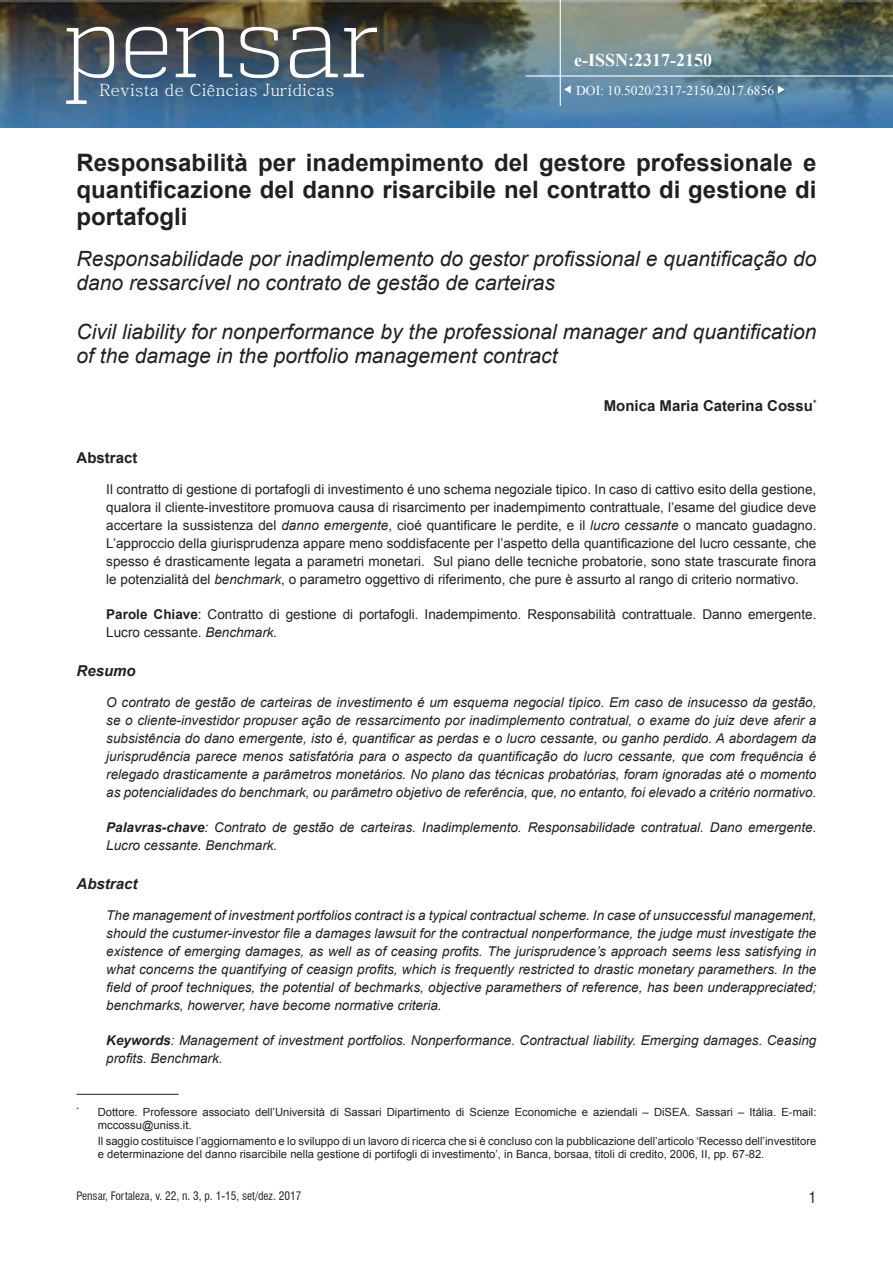
<style>
.page{position:relative;width:893px;height:1263px;background:#fff}
.page>*{position:absolute;margin:0;border:0;box-sizing:border-box;transform-origin:0 0}
.t1{font:700 24px/27px "Arial";color:#231f20;text-align:justify}
.t2{font:italic 21px/24px "Arial";color:#231f20}
.t3{font:700 18px "Times New Roman";color:#fff}
.t4{font:16.95px "Batang";color:#fff}
.t5{font:700 15px "Arial";color:#231f20}
.t6{font:italic 700 15px "Arial";color:#231f20}
.t7{font:condensed 15px "Swiss 721 BT";color:#231f20}
.t8{font:italic 13.5px/18px "Arial";color:#231f20;text-align:justify}
.t9{font:13.5px/18px "Arial";color:#231f20;text-align:justify}
.t10{font:13.5px "Times New Roman";color:#fff}
.t11{font:condensed 11.4px "Swiss 721 BT";color:#231f20}
.t12{font:11.25px/13.5px "Arial";color:#231f20}
.s1{font-style:italic}
.s2{font-weight:700}
.s3{font-style:inherit}
</style>
<div class="page">
<img style="left:0;top:0;width:893px;height:127px">
<svg style="left:564px;top:85px;width:7px;height:8px"></svg>
<svg style="left:778px;top:86px;width:6px;height:8px"></svg>
<hr style="left:560px;top:0;width:1px;height:106px;background:#fff">
<hr style="left:526px;top:75px;width:367px;height:2px;background:#fff">
<svg style="left:66px;top:27px;width:311px;height:77px;background:#5c6f7f"></svg>
<hr style="left:77px;top:1094px;width:102px;height:1px;background:#231f20">
<h3 class="t3" style="left:574px;top:47px;width:139px">e-ISSN:2317-2150</h3>
<p class="t4" style="left:99px;top:81px;width:236px">Revista de Ciências Jurídicas</p>
<p class="t10" style="left:576px;top:81px;width:199px">DOI: 10.5020/2317-2150.2017.6856</p>
<h1 class="t1" style="left:77px;top:149px;width:741px">Responsabilità per inadempimento del gestore professionale e quantificazione del danno risarcibile nel contratto di gestione di portafogli</h1>
<h2 class="t2" style="left:77px;top:246px;width:741px">Responsabilidade por inadimplemento do gestor profissional e quantificação do dano ressarcível no contrato de gestão de carteiras</h2>
<h2 class="t2" style="left:77px;top:320px;width:741px">Civil liability for nonperformance by the professional manager and quantification of the damage in the portfolio management contract</h2>
<p class="t5" style="left:604px;top:396px;width:214px">Monica Maria Caterina Cossu<sup>*</sup></p>
<p class="t5" style="left:77px;top:448px;width:62px">Abstract</p>
<p class="t9" style="left:106px;top:480px;width:712px">Il contratto di gestione di portafogli di investimento é uno schema negoziale tipico. In caso di cattivo esito della gestione, qualora il cliente-investitore promuova causa di risarcimento per inadempimento contrattuale, l’esame del giudice deve accertare la sussistenza del <span class="s1">danno emergente</span>, cioé quantificare le perdite, e il <span class="s1">lucro cessante</span> o mancato guadagno.<br>L’approccio della giurisprudenza appare meno soddisfacente per l’aspetto della quantificazione del lucro cessante, che spesso é drasticamente legata a parametri monetari. Sul piano delle tecniche probatorie, sono state trascurate finora le potenzialità del <span class="s1">benchmark</span>, o parametro oggettivo di riferimento, che pure è assurto al rango di criterio normativo.</p>
<p class="t9" style="left:106px;top:605px;width:712px"><span class="s2">Parole Chiave</span><span class="s3">:</span> Contratto di gestione di portafogli. Inadempimento. Responsabilità contrattuale. Danno emergente.<br>Lucro cessante. <span class="s1">Benchmark.</span></p>
<p class="t6" style="left:77px;top:661px;width:61px">Resumo</p>
<p class="t8" style="left:106px;top:693px;width:712px">O contrato de gestão de carteiras de investimento é um esquema negocial típico. Em caso de insucesso da gestão, se o cliente-investidor propuser ação de ressarcimento por inadimplemento contratual, o exame do juiz deve aferir a subsistência do dano emergente, isto é, quantificar as perdas e o lucro cessante, ou ganho perdido. A abordagem da jurisprudência parece menos satisfatória para o aspecto da quantificação do lucro cessante, que com frequência é relegado drasticamente a parâmetros monetários. No plano das técnicas probatórias, foram ignoradas até o momento as potencialidades do benchmark, ou parâmetro objetivo de referência, que, no entanto, foi elevado a critério normativo.</p>
<p class="t8" style="left:106px;top:818px;width:712px"><span class="s2">Palavras-chave</span>: Contrato de gestão de carteiras. Inadimplemento. Responsabilidade contratual. Dano emergente.<br>Lucro cessante. Benchmark.</p>
<p class="t6" style="left:77px;top:874px;width:62px">Abstract</p>
<p class="t8" style="left:106px;top:906px;width:712px">The management of investment portfolios contract is a typical contractual scheme. In case of unsuccessful management, should the custumer-investor file a damages lawsuit for the contractual nonperformance, the judge must investigate the existence of emerging damages, as well as of ceasing profits. The jurisprudence’s approach seems less satisfying in what concerns the quantifying of ceasign profits, which is frequently restricted to drastic monetary paramethers. In the field of proof techniques, the potential of bechmarks, objective paramethers of reference, has been underappreciated; benchmarks, howerver, have become normative criteria.</p>
<p class="t8" style="left:106px;top:1031px;width:712px"><span class="s2">Keywords</span>: Management of investment portfolios. Nonperformance. Contractual liability. Emerging damages. Ceasing profits. Benchmark.</p>
<p class="t12" style="left:98px;top:1105px;width:720px;text-indent:-21px"><sup>*</sup> Dottore. Professore associato dell’Università di Sassari Dipartimento di Scienze Economiche e aziendali – DiSEA. Sassari – Itália. E-mail: mccossu@uniss.it.</p>
<p class="t12" style="left:98px;top:1134px;width:720px">Il saggio costituisce l’aggiornamento e lo sviluppo di un lavoro di ricerca che si è concluso con la pubblicazione dell’articolo ‘Recesso dell’investitore e determinazione del danno risarcibile nella gestione di portifogli di investimento’, in Banca, borsaa, titoli di credito, 2006, II, pp. 67-82.</p>
<p class="t11" style="left:77px;top:1189px;width:226px">Pensar, Fortaleza, v. 22, n. 3, p. 1-15, set/dez. 2017</p>
<p class="t7" style="left:809px;top:1189px;width:9px">1</p>
</div>
